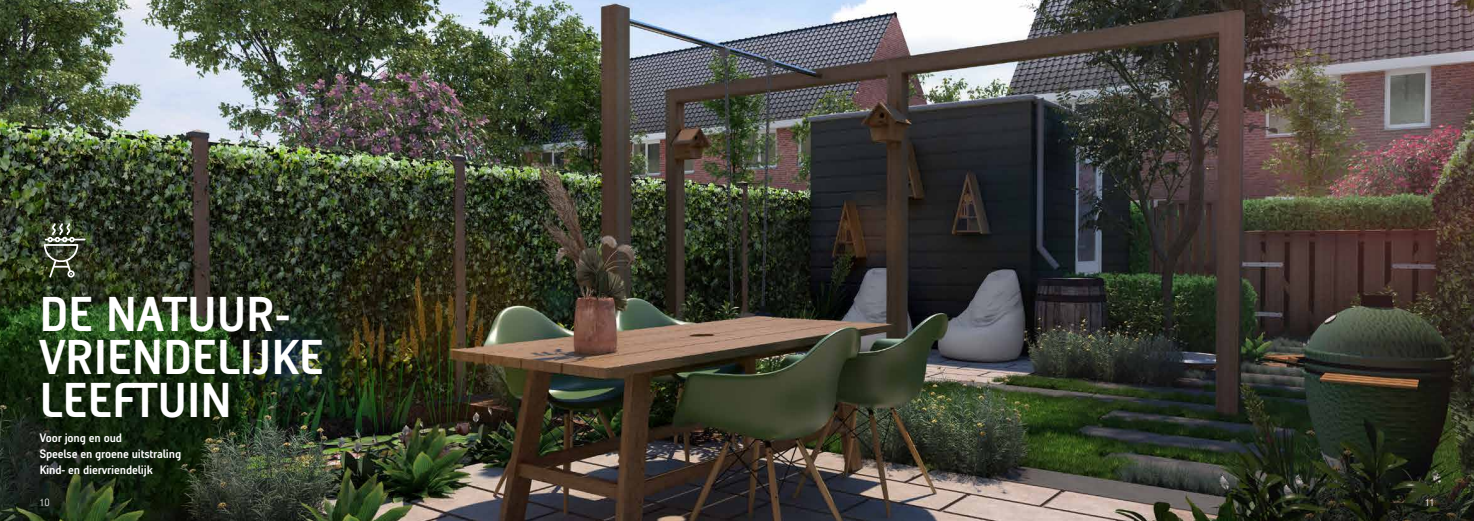
<style>
.page{position:relative;width:1474px;height:521px;background:#fff}
.page>*{position:absolute;margin:0;border:0;box-sizing:border-box;transform-origin:0 0}
.t1{font:700 49px/42.9px "Heijmans Con";letter-spacing:.01em;color:#fff}
.t2{font:700 12.25px/15.8px "Heijmans Con";letter-spacing:-.01em;color:#fff}
.t3{font:300 10.5px "Heijmans";color:#fff}
</style>
<div class="page">
<img style="left:0;top:0;width:1473px;height:521px">
<svg style="left:44px;top:223px;width:41px;height:55px;background:#575e4b"></svg>
<h1 class="t1" style="left:40px;top:293px;width:285px">DE NATUUR-<br>VRIENDELIJKE<br>LEEFTUIN</h1>
<p class="t2" style="left:40px;top:430px;width:143px">Voor jong en oud<br>Speelse en groene uitstraling<br>Kind- en diervriendelijk</p>
<p class="t3" style="left:40px;top:496px;width:12px">10</p>
<p class="t3" style="left:1425px;top:496px;width:11px">11</p>
</div>
